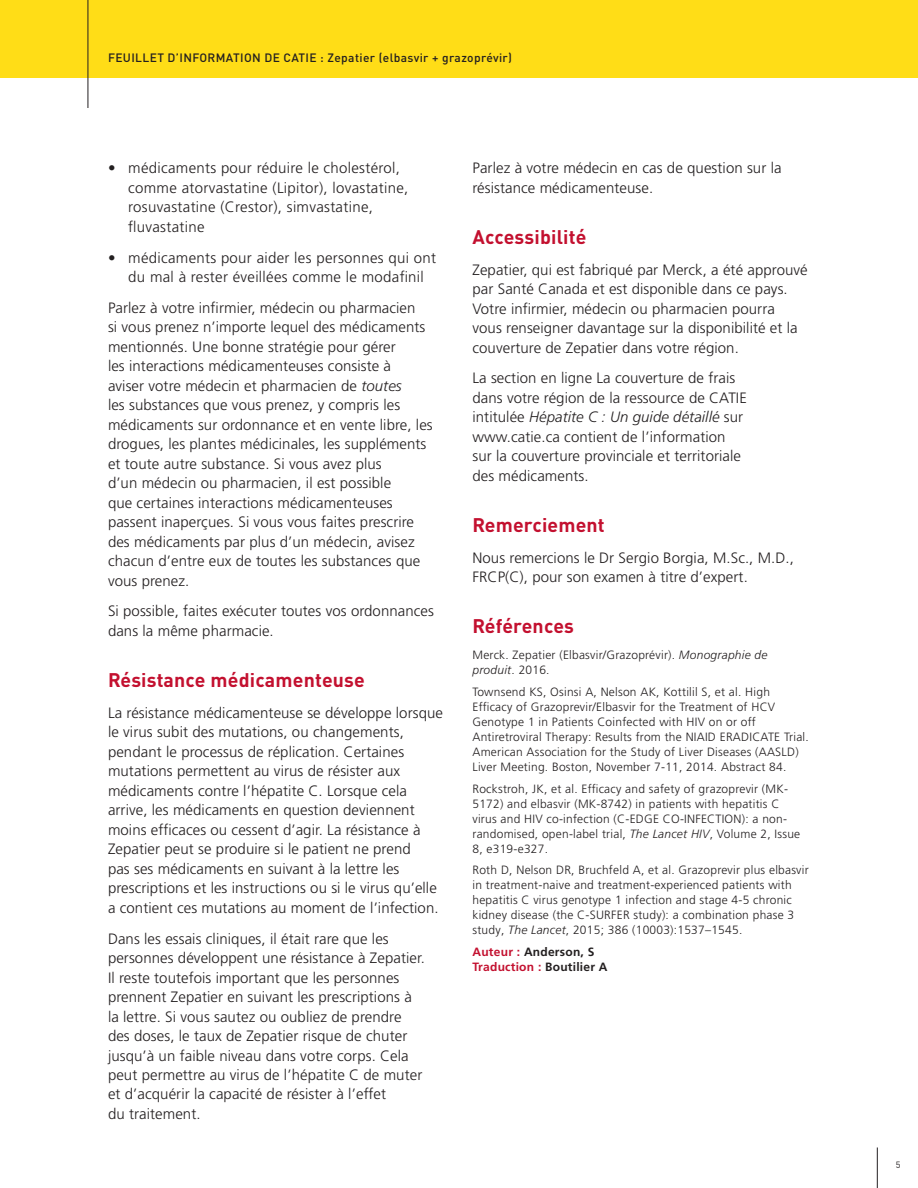
<style>
.page{position:relative;width:918px;height:1188px;background:#fff}
.page>*{position:absolute;margin:0;border:0;box-sizing:border-box;transform-origin:0 0}
.t1{font:700 19.5px "DINOT";letter-spacing:.01em;color:#c3102f}
.t2{font:300 15px/19.5px "Frutiger LT Pro";letter-spacing:.005em;color:#231f20}
.t3{font:300 12px/15px "Frutiger LT Pro";letter-spacing:.02em;color:#231f20}
.t4{font:500 12px "DINOT";letter-spacing:.03em;color:#231f20}
.t5{font:700 12px/15px "Frutiger LT Pro";letter-spacing:.02em;color:#231f20}
.t6{font:9px "DINOT";color:#231f20}
.s1{font-style:italic}
.s2{color:#c3102f}
</style>
<div class="page">
<hr style="left:877px;top:1148px;width:1px;height:40px;background:#231f20">
<div style="left:0;top:0;width:918px;height:78px;background:#ffdd17"></div>
<hr style="left:88px;top:0;width:1px;height:108px;background:#231f20">
<p class="t4" style="left:108px;top:48px;width:406px">FEUILLET D’INFORMATION DE CATIE : Zepatier (elbasvir + grazoprévir)</p>
<p class="t2" style="left:128px;top:158px;width:282px;text-indent:-20px">• médicaments pour réduire le cholestérol, comme atorvastatine (Lipitor), lovastatine, rosuvastatine (Crestor), simvastatine, fluvastatine</p>
<p class="t2" style="left:108px;top:248px;width:330px;text-align:center">• médicaments pour aider les personnes qui ont du mal à rester éveillées comme le modafinil</p>
<p class="t2" style="left:108px;top:298px;width:326px">Parlez à votre infirmier, médecin ou pharmacien<br>si vous prenez n’importe lequel des médicaments mentionnés. Une bonne stratégie pour gérer<br>les interactions médicamenteuses consiste à<br>aviser votre médecin et pharmacien de <span class="s1">toutes<br></span>les substances que vous prenez, y compris les médicaments sur ordonnance et en vente libre, les drogues, les plantes médicinales, les suppléments et toute autre substance. Si vous avez plus<br>d’un médecin ou pharmacien, il est possible<br>que certaines interactions médicamenteuses passent inaperçues. Si vous vous faites prescrire des médicaments par plus d’un médecin, avisez chacun d’entre eux de toutes les substances que vous prenez.</p>
<p class="t2" style="left:108px;top:602px;width:328px">Si possible, faites exécuter toutes vos ordonnances dans la même pharmacie.</p>
<h1 class="t1" style="left:108px;top:665px;width:258px">Résistance médicamenteuse</h1>
<p class="t2" style="left:108px;top:703px;width:337px">La résistance médicamenteuse se développe lorsque le virus subit des mutations, ou changements, pendant le processus de réplication. Certaines mutations permettent au virus de résister aux médicaments contre l’hépatite C. Lorsque cela arrive, les médicaments en question deviennent moins efficaces ou cessent d’agir. La résistance à Zepatier peut se produire si le patient ne prend<br>pas ses médicaments en suivant à la lettre les prescriptions et les instructions ou si le virus qu’elle a contient ces mutations au moment de l’infection.</p>
<p class="t2" style="left:108px;top:929px;width:318px">Dans les essais cliniques, il était rare que les personnes développent une résistance à Zepatier.<br>Il reste toutefois important que les personnes prennent Zepatier en suivant les prescriptions à la lettre. Si vous sautez ou oubliez de prendre des doses, le taux de Zepatier risque de chuter jusqu’à un faible niveau dans votre corps. Cela peut permettre au virus de l’hépatite C de muter et d’acquérir la capacité de résister à l’effet<br>du traitement.</p>
<p class="t2" style="left:472px;top:158px;width:311px">Parlez à votre médecin en cas de question sur la résistance médicamenteuse.</p>
<h1 class="t1" style="left:472px;top:221px;width:116px">Accessibilité</h1>
<p class="t2" style="left:472px;top:260px;width:337px">Zepatier, qui est fabriqué par Merck, a été approuvé par Santé Canada et est disponible dans ce pays.<br>Votre infirmier, médecin ou pharmacien pourra vous renseigner davantage sur la disponibilité et la couverture de Zepatier dans votre région.</p>
<p class="t2" style="left:472px;top:368px;width:276px">La section en ligne La couverture de frais dans votre région de la ressource de CATIE intitulée <span class="s1">Hépatite C : Un guide détaillé</span> sur www.catie.ca contient de l’information sur la couverture provinciale et territoriale des médicaments.</p>
<h1 class="t1" style="left:472px;top:509px;width:134px">Remerciement</h1>
<p class="t2" style="left:472px;top:548px;width:323px">Nous remercions le Dr Sergio Borgia, M.Sc., M.D.,<br>FRCP(C), pour son examen à titre d’expert.</p>
<h1 class="t1" style="left:472px;top:611px;width:103px">Références</h1>
<p class="t3" style="left:472px;top:648px;width:296px">Merck. Zepatier (Elbasvir/Grazoprévir). <span class="s1">Monographie de produit</span>. 2016.</p>
<p class="t3" style="left:472px;top:684px;width:338px">Townsend KS, Osinsi A, Nelson AK, Kottilil S, et al. High Efficacy of Grazoprevir/Elbasvir for the Treatment of HCV Genotype 1 in Patients Coinfected with HIV on or off Antiretroviral Therapy: Results from the NIAID ERADICATE Trial.<br>American Association for the Study of Liver Diseases (AASLD)<br>Liver Meeting. Boston, November 7-11, 2014. Abstract 84.</p>
<p class="t3" style="left:472px;top:781px;width:329px">Rockstroh, JK, et al. Efficacy and safety of grazoprevir (MK-5172) and elbasvir (MK-8742) in patients with hepatitis C virus and HIV co-infection (C-EDGE CO-INFECTION): a non&shy;randomised, open-label trial, <span class="s1">The Lancet HIV</span>, Volume 2, Issue 8, e319-e327.</p>
<p class="t3" style="left:472px;top:863px;width:338px">Roth D, Nelson DR, Bruchfeld A, et al. Grazoprevir plus elbasvir in treatment-naive and treatment-experienced patients with hepatitis C virus genotype 1 infection and stage 4-5 chronic kidney disease (the C-SURFER study): a combination phase 3 study, <span class="s1">The Lancet</span>, 2015; 386 (10003):1537–1545.</p>
<p class="t5" style="left:472px;top:945px;width:137px"><span class="s2">Auteur :</span> Anderson, S<br><span class="s2">Traduction :</span> Boutilier A</p>
<p class="t6" style="left:896px;top:1158px;width:6px">5</p>
</div>
